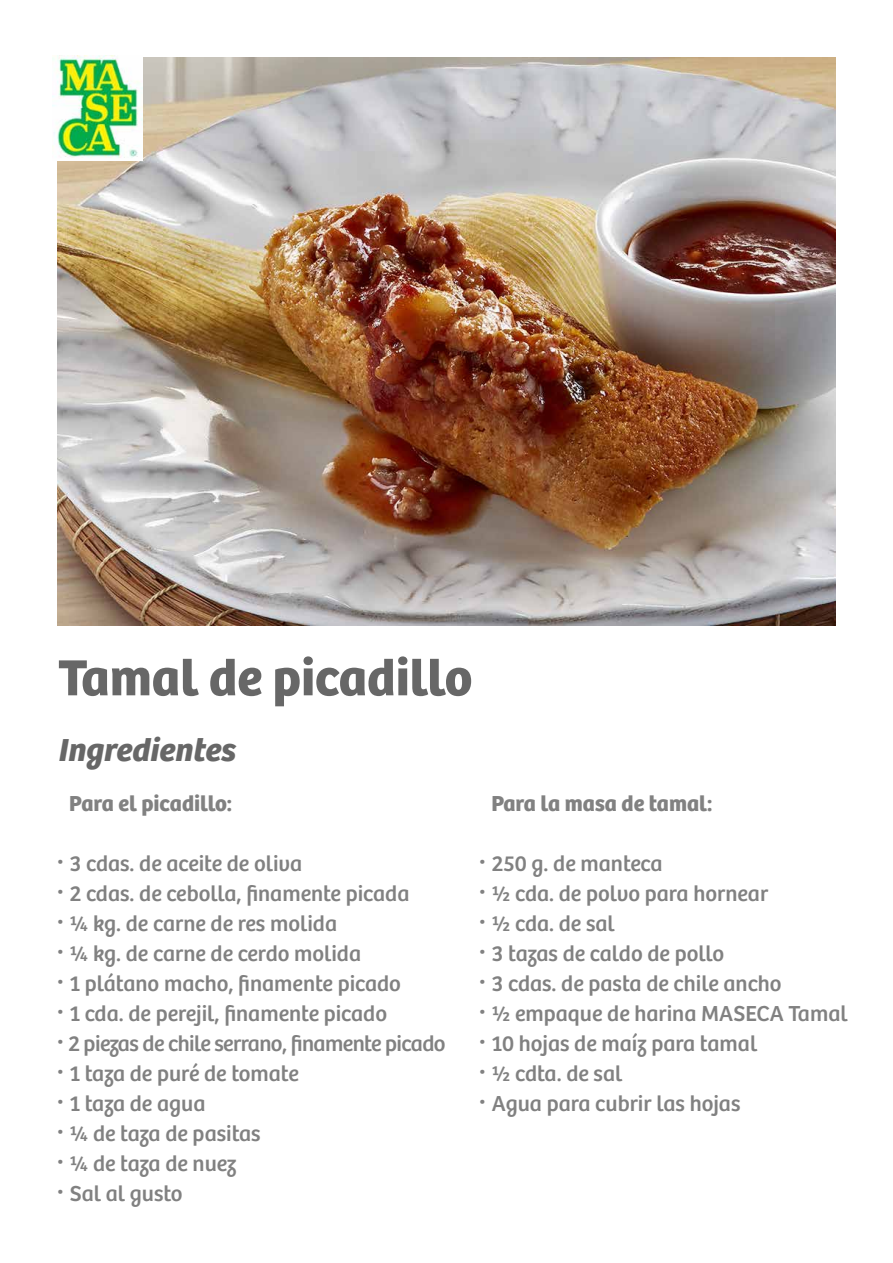
<style>
.page{position:relative;width:893px;height:1263px;background:#fff}
.page>*{position:absolute;margin:0;border:0;box-sizing:border-box;transform-origin:0 0}
.t1{font:700 52.5px "Bree";color:#676767}
.t2{font:italic 700 33px "Bree";color:#676767}
.t3{font:22.5px/30px "Bree";color:#818181}
.t4{font:700 22.5px "Bree";color:#818181}
.s1{font-size:30px}
</style>
<div class="page">
<img style="left:57px;top:57px;width:779px;height:569px">
<img style="left:52px;top:56px;width:90px;height:104px">
<h1 class="t1" style="left:58px;top:646px;width:415px">Tamal de picadillo</h1>
<h2 class="t2" style="left:57px;top:730px;width:179px">Ingredientes</h2>
<p class="t4" style="left:69px;top:790px;width:164px">Para el picadillo:</p>
<p class="t3" style="left:56px;top:849px;width:391px"><span class="s1">·</span> 3 cdas. de aceite de oliva<br><span class="s1">·</span> 2 cdas. de cebolla, finamente picada<br><span class="s1">·</span> ¼ kg. de carne de res molida<br><span class="s1">·</span> ¼ kg. de carne de cerdo molida<br><span class="s1">·</span> 1 plátano macho, finamente picado<br><span class="s1">·</span> 1 cda. de perejil, finamente picado<br><span class="s1">·</span> 2 piezas de chile serrano, finamente picado <span class="s1">·</span> 1 taza de puré de tomate<br><span class="s1">·</span> 1 taza de agua<br><span class="s1">·</span> ¼ de taza de pasitas<br><span class="s1">·</span> ¼ de taza de nuez<br><span class="s1">·</span> Sal al gusto</p>
<p class="t4" style="left:491px;top:790px;width:222px">Para la masa de tamal:</p>
<p class="t3" style="left:478px;top:849px;width:371px"><span class="s1">·</span> 250 g. de manteca<br><span class="s1">·</span> ½ cda. de polvo para hornear<br><span class="s1">·</span> ½ cda. de sal<br><span class="s1">·</span> 3 tazas de caldo de pollo<br><span class="s1">·</span> 3 cdas. de pasta de chile ancho<br><span class="s1">·</span> ½ empaque de harina MASECA Tamal <span class="s1">·</span> 10 hojas de maíz para tamal<br><span class="s1">·</span> ½ cdta. de sal<br><span class="s1">·</span> Agua para cubrir las hojas</p>
</div>
